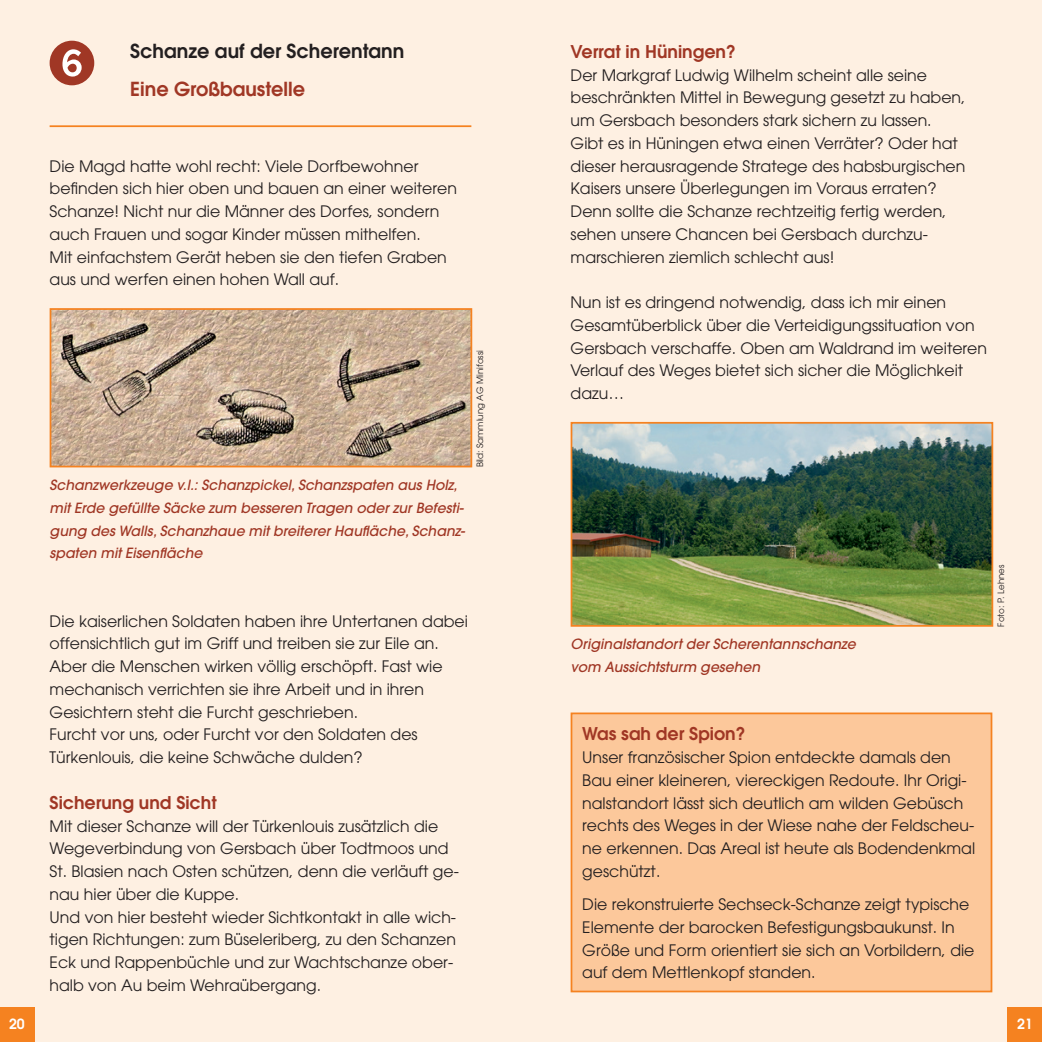
<style>
.page{position:relative;width:1042px;height:1042px;background:#fff}
.page>*{position:absolute;margin:0;border:0;box-sizing:border-box;transform-origin:0 0}
.t1{font:600 19.25px "Avant Garde";color:#231f20}
.t2{font:600 19.25px "Avant Garde";color:#a03725}
.t3{font:600 17.5px "Avant Garde";color:#a03725}
.t4{font:15.75px/22.8px "Avant Garde";color:#231f20}
.t5{font:italic 500 14px/22.8px "Avant Garde";color:#a03725}
.t6{font:600 14px "Avant Garde";color:#fff}
.t7{font:8.75px "Avant Garde";color:#231f20}
</style>
<div class="page">
<div style="left:521px;top:0;width:521px;height:1042px;background:#fef0e2"></div>
<div style="left:0;top:0;width:521px;height:1042px;background:#fef0e2"></div>
<div style="left:0;top:1007px;width:35px;height:35px;background:#f58220"></div>
<div style="left:1007px;top:1007px;width:35px;height:35px;background:#f58220"></div>
<hr style="left:50px;top:125px;width:421px;height:2px;background:#f58220">
<div style="left:571px;top:713px;width:420px;height:278px;background:#fcc89b"></div>
<div style="left:570px;top:712px;width:422px;height:280px;border:2px solid #f58220"></div>
<img style="left:53px;top:311px;width:416px;height:153px">
<div style="left:50px;top:308px;width:422px;height:159px;border:2px solid #f58220"></div>
<img style="left:573px;top:425px;width:417px;height:199px">
<div style="left:570px;top:422px;width:423px;height:205px;border:2px solid #f58220"></div>
<div style="left:50px;top:41px;width:44px;height:44px;background:#a03725;border-radius:50%"></div>
<svg style="left:62px;top:49px;width:20px;height:28px"></svg>
<p class="t1" style="left:130px;top:38px;width:275px">Schanze auf der Scherentann</p>
<p class="t2" style="left:130px;top:77px;width:176px">Eine Großbaustelle</p>
<p class="t4" style="left:50px;top:154px;width:409px">Die Magd hatte wohl recht: Viele Dorfbewohner befinden sich hier oben und bauen an einer weiteren Schanze! Nicht nur die Männer des Dorfes, sondern auch Frauen und sogar Kinder müssen mithelfen.<br>Mit einfachstem Gerät heben sie den tiefen Graben aus und werfen einen hohen Wall auf.</p>
<p class="t5" style="left:50px;top:474px;width:417px">Schanzwerkzeuge v.l.: Schanzpickel, Schanzspaten aus Holz, mit Erde gefüllte Säcke zum besseren Tragen oder zur Befesti&shy;gung des Walls, Schanzhaue mit breiterer Haufläche, Schanz&shy;spaten mit Eisenfläche</p>
<p class="t7" style="left:475px;top:467px;width:119px;rotate:-90deg">Bild: Sammlung AG Minifossi</p>
<p class="t4" style="left:50px;top:609px;width:420px">Die kaiserlichen Soldaten haben ihre Untertanen dabei offensichtlich gut im Griff und treiben sie zur Eile an.<br>Aber die Menschen wirken völlig erschöpft. Fast wie mechanisch verrichten sie ihre Arbeit und in ihren Gesichtern steht die Furcht geschrieben.<br>Furcht vor uns, oder Furcht vor den Soldaten des Türkenlouis, die keine Schwäche dulden?</p>
<p class="t3" style="left:50px;top:791px;width:168px">Sicherung und Sicht</p>
<p class="t4" style="left:50px;top:814px;width:411px">Mit dieser Schanze will der Türkenlouis zusätzlich die Wegeverbindung von Gersbach über Todtmoos und St. Blasien nach Osten schützen, denn die verläuft ge&shy;nau hier über die Kuppe.<br>Und von hier besteht wieder Sichtkontakt in alle wich&shy;tigen Richtungen: zum Büseleriberg, zu den Schanzen Eck und Rappenbüchle und zur Wachtschanze ober&shy;halb von Au beim Wehraübergang.</p>
<p class="t3" style="left:570px;top:40px;width:167px">Verrat in Hüningen?</p>
<p class="t4" style="left:570px;top:63px;width:396px">Der Markgraf Ludwig Wilhelm scheint alle seine beschränkten Mittel in Bewegung gesetzt zu haben, um Gersbach besonders stark sichern zu lassen.<br>Gibt es in Hüningen etwa einen Verräter? Oder hat dieser herausragende Stratege des habsburgischen Kaisers unsere Überlegungen im Voraus erraten?<br>Denn sollte die Schanze rechtzeitig fertig werden, sehen unsere Chancen bei Gersbach durchzu&shy;marschieren ziemlich schlecht aus!</p>
<p class="t4" style="left:570px;top:291px;width:418px">Nun ist es dringend notwendig, dass ich mir einen Gesamtüberblick über die Verteidigungssituation von Gersbach verschaffe. Oben am Waldrand im weiteren Verlauf des Weges bietet sich sicher die Möglichkeit dazu…</p>
<p class="t5" style="left:570px;top:633px;width:287px">Originalstandort der Scherentannschanze vom Aussichtsturm gesehen</p>
<p class="t3" style="left:582px;top:722px;width:165px">Was sah der Spion?</p>
<p class="t4" style="left:582px;top:746px;width:394px">Unser französischer Spion entdeckte damals den Bau einer kleineren, viereckigen Redoute. Ihr Origi&shy;nalstandort lässt sich deutlich am wilden Gebüsch rechts des Weges in der Wiese nahe der Feldscheu&shy;ne erkennen. Das Areal ist heute als Bodendenkmal geschützt.</p>
<p class="t4" style="left:582px;top:893px;width:394px">Die rekonstruierte Sechseck-Schanze zeigt typische Elemente der barocken Befestigungsbaukunst. In Größe und Form orientiert sie sich an Vorbildern, die auf dem Mettlenkopf standen.</p>
<p class="t7" style="left:996px;top:627px;width:64px;rotate:-90deg">Foto: P. Lehnes</p>
<p class="t6" style="left:9px;top:1014px;width:17px">20</p>
<p class="t6" style="left:1017px;top:1014px;width:17px">21</p>
</div>
